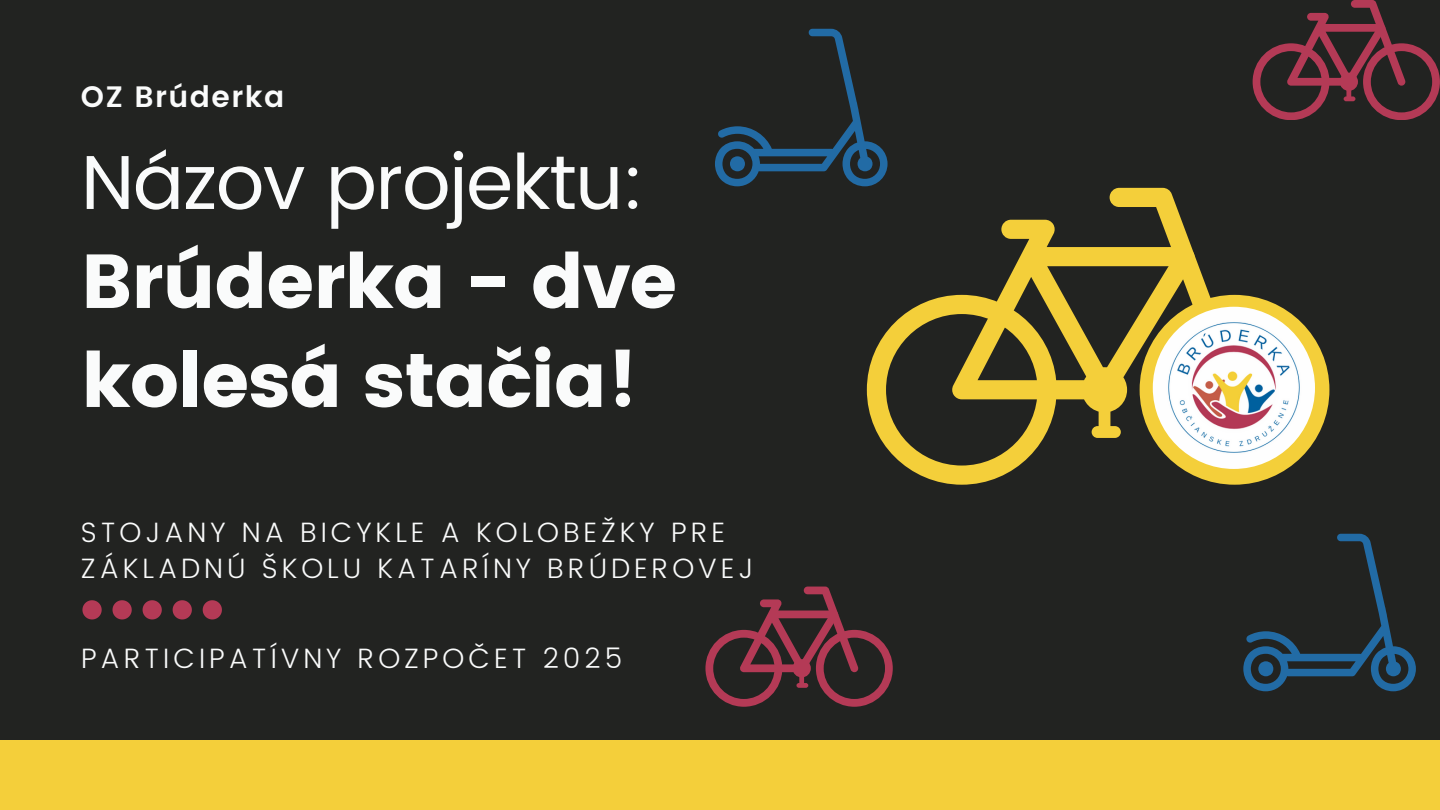
<style>
.page{position:relative;width:1440px;height:810px;background:#222321}
.page>*{position:absolute;margin:0;border:0;box-sizing:border-box;transform-origin:0 0}
.t1{font:76.3px/99px "Poppins";letter-spacing:-.015em;color:#fafbfb}
.t2{font:600 29.5px "Poppins";letter-spacing:.05em;color:#fafbfb}
.t3{font:300 28px/36px "Poppins";letter-spacing:.14em;color:#fafbfb}
.s1{font-style:inherit}
</style>
<div class="page">
<div style="left:0;top:740px;width:1440px;height:70px;background:#f4cf3a"></div>
<svg style="left:82px;top:600px;width:20px;height:19px"></svg>
<svg style="left:113px;top:600px;width:19px;height:19px"></svg>
<svg style="left:143px;top:600px;width:19px;height:19px"></svg>
<svg style="left:173px;top:600px;width:19px;height:19px"></svg>
<svg style="left:203px;top:600px;width:19px;height:19px"></svg>
<svg style="left:705px;top:587px;width:188px;height:120px"></svg>
<svg style="left:1243px;top:534px;width:173px;height:157px"></svg>
<svg style="left:715px;top:0;width:725px;height:485px"></svg>
<p class="t2" style="left:81px;top:79px;width:205px">OZ Brúderka</p>
<p class="t1" style="left:81px;top:133px;width:598px"><span class="s1">Názov projektu:<br></span>Brúderka - dve kolesá stačia!</p>
<p class="t3" style="left:81px;top:515px;width:674px">STOJANY NA BICYKLE A KOLOBEŽKY PRE<br>ZÁKLADNÚ ŠKOLU KATARÍNY BRÚDEROVEJ</p>
<h1 class="t3" style="left:81px;top:640px;width:543px">PARTICIPATÍVNY ROZPOČET 2025</h1>
</div>
